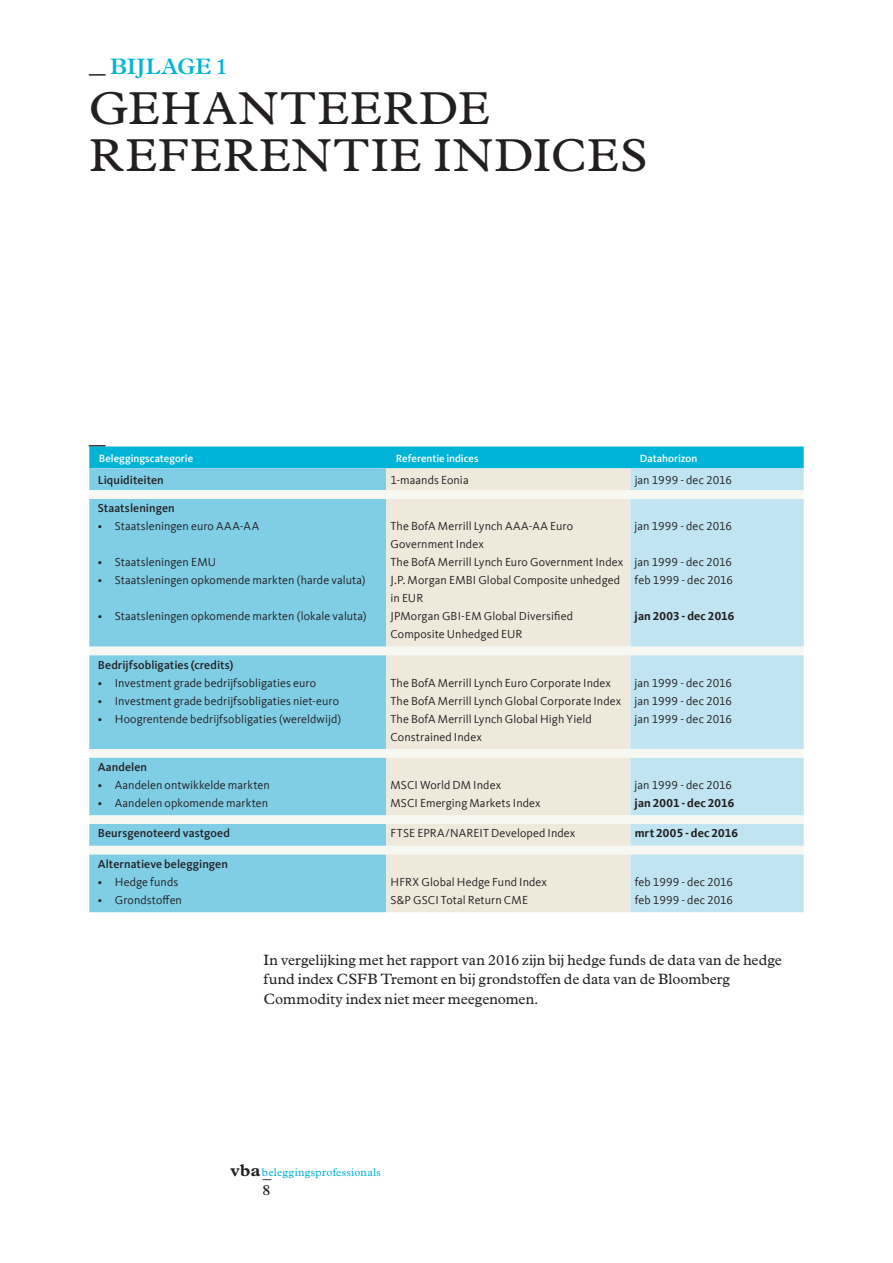
<style>
.page{position:relative;width:893px;height:1263px;background:#fff}
.page>*{position:absolute;margin:0;border:0;box-sizing:border-box;transform-origin:0 0}
.t1{font:46.5px/46.5px "Plantin";letter-spacing:.035em;color:#231f20}
.t2{font:600 22.5px "Plantin";color:#00b4d7}
.t3{font:700 17.1px "Plantin";color:#231f20}
.t4{font:600 16.5px "Plantin";color:#231f20}
.t5{font:15px/19.5px "Plantin";color:#231f20}
.t6{font:600 15px "Plantin";color:#231f20}
.t7{font:12px/18px "Kievit Offc";letter-spacing:.005em;color:#231f20}
.t8{font:500 12px "Kievit OT";letter-spacing:.005em;color:#231f20}
.t9{font:700 12px "Kievit Offc";letter-spacing:.01em;color:#231f20}
.t10{font:11.25px "Plantin";letter-spacing:.02em;color:#00b4d7}
.t11{font:500 10.8px "Kievit OT";color:#fff}
.s1{font-weight:700;font-size:17.1px;color:#231f20}
</style>
<div class="page">
<div style="left:89px;top:446px;width:715px;height:22px;background:#00b4d7"></div>
<div style="left:89px;top:468px;width:297px;height:444px;background:#7fcee6"></div>
<div style="left:386px;top:468px;width:244px;height:444px;background:#efe9dc"></div>
<div style="left:630px;top:468px;width:174px;height:444px;background:#c0e4f1"></div>
<svg style="left:89px;top:490px;width:715px;height:364px;background:#bee0e6"></svg>
<h2 class="t2" style="left:89px;top:54px;width:140px"><sub>—</sub> BIJLAGE 1</h2>
<h1 class="t1" style="left:89px;top:86px;width:560px">GEHANTEERDE<br>REFERENTIE INDICES</h1>
<h3 class="t4" style="left:89px;top:434px;width:18px">—</h3>
<p class="t11" style="left:99px;top:452px;width:96px">Beleggingscategorie</p>
<p class="t11" style="left:396px;top:452px;width:84px">Referentie indices</p>
<p class="t11" style="left:640px;top:452px;width:59px">Datahorizon</p>
<p class="t8" style="left:98px;top:473px;width:68px">Liquiditeiten</p>
<p class="t7" style="left:390px;top:471px;width:80px">1-maands Eonia</p>
<p class="t7" style="left:635px;top:471px;width:99px">jan 1999 - dec 2016</p>
<p class="t8" style="left:98px;top:501px;width:78px">Staatsleningen</p>
<p class="t7" style="left:98px;top:517px;width:163px">• Staatsleningen euro AAA-AA</p>
<p class="t7" style="left:98px;top:553px;width:120px">• Staatsleningen EMU</p>
<p class="t7" style="left:98px;top:571px;width:269px">• Staatsleningen opkomende markten (harde valuta)</p>
<p class="t7" style="left:98px;top:607px;width:270px">• Staatsleningen opkomende markten (lokale valuta)</p>
<p class="t7" style="left:390px;top:517px;width:234px">The BofA Merrill Lynch AAA-AA Euro<br>Government Index<br>The BofA Merrill Lynch Euro Government Index<br>J.P. Morgan EMBI Global Composite unhedged in EUR<br>JPMorgan GBI-EM Global Diversified<br>Composite Unhedged EUR</p>
<p class="t7" style="left:635px;top:517px;width:99px">jan 1999 - dec 2016</p>
<p class="t7" style="left:635px;top:553px;width:100px">jan 1999 - dec 2016 feb 1999 - dec 2016</p>
<p class="t9" style="left:635px;top:609px;width:101px">jan 2003 - dec 2016</p>
<p class="t8" style="left:98px;top:658px;width:137px">Bedrijfsobligaties (credits)</p>
<p class="t7" style="left:98px;top:674px;width:220px">• Investment grade bedrijfsobligaties euro</p>
<p class="t7" style="left:98px;top:692px;width:243px">• Investment grade bedrijfsobligaties niet-euro</p>
<p class="t7" style="left:98px;top:710px;width:245px">• Hoogrentende bedrijfsobligaties (wereldwijd)</p>
<p class="t8" style="left:98px;top:760px;width:51px">Aandelen</p>
<p class="t7" style="left:98px;top:776px;width:174px">• Aandelen ontwikkelde markten</p>
<p class="t7" style="left:98px;top:794px;width:172px">• Aandelen opkomende markten</p>
<p class="t7" style="left:390px;top:674px;width:232px">The BofA Merrill Lynch Euro Corporate Index The BofA Merrill Lynch Global Corporate Index The BofA Merrill Lynch Global High Yield Constrained Index</p>
<p class="t7" style="left:635px;top:674px;width:99px;text-align:justify">jan 1999 - dec 2016 jan 1999 - dec 2016 jan 1999 - dec 2016</p>
<p class="t7" style="left:390px;top:776px;width:152px">MSCI World DM Index<br>MSCI Emerging Markets Index</p>
<p class="t7" style="left:635px;top:776px;width:99px">jan 1999 - dec 2016</p>
<p class="t9" style="left:635px;top:796px;width:101px">jan 2001 - dec 2016</p>
<p class="t8" style="left:98px;top:826px;width:134px">Beursgenoteerd vastgoed</p>
<p class="t7" style="left:390px;top:824px;width:186px">FTSE EPRA/NAREIT Developed Index</p>
<p class="t9" style="left:635px;top:826px;width:105px">mrt 2005 - dec 2016</p>
<p class="t8" style="left:98px;top:857px;width:132px">Alternatieve beleggingen</p>
<p class="t7" style="left:98px;top:873px;width:82px">• Hedge funds</p>
<p class="t7" style="left:98px;top:891px;width:86px">• Grondstoffen</p>
<p class="t7" style="left:390px;top:873px;width:158px">HFRX Global Hedge Fund Index<br>S&amp;P GSCI Total Return CME</p>
<p class="t7" style="left:635px;top:873px;width:100px">feb 1999 - dec 2016 feb 1999 - dec 2016</p>
<p class="t5" style="left:264px;top:950px;width:520px">In vergelijking met het rapport van 2016 zijn bij hedge funds de data van de hedge fund index CSFB Tremont en bij grondstoffen de data van de Bloomberg<br>Commodity index niet meer meegenomen.</p>
<p class="t10" style="left:231px;top:1166px;width:152px"><span class="s1">vba</span>beleggingsprofessionals</p>
<h3 class="t3" style="left:263px;top:1162px;width:10px">_</h3>
<p class="t6" style="left:262px;top:1181px;width:9px">8</p>
</div>
